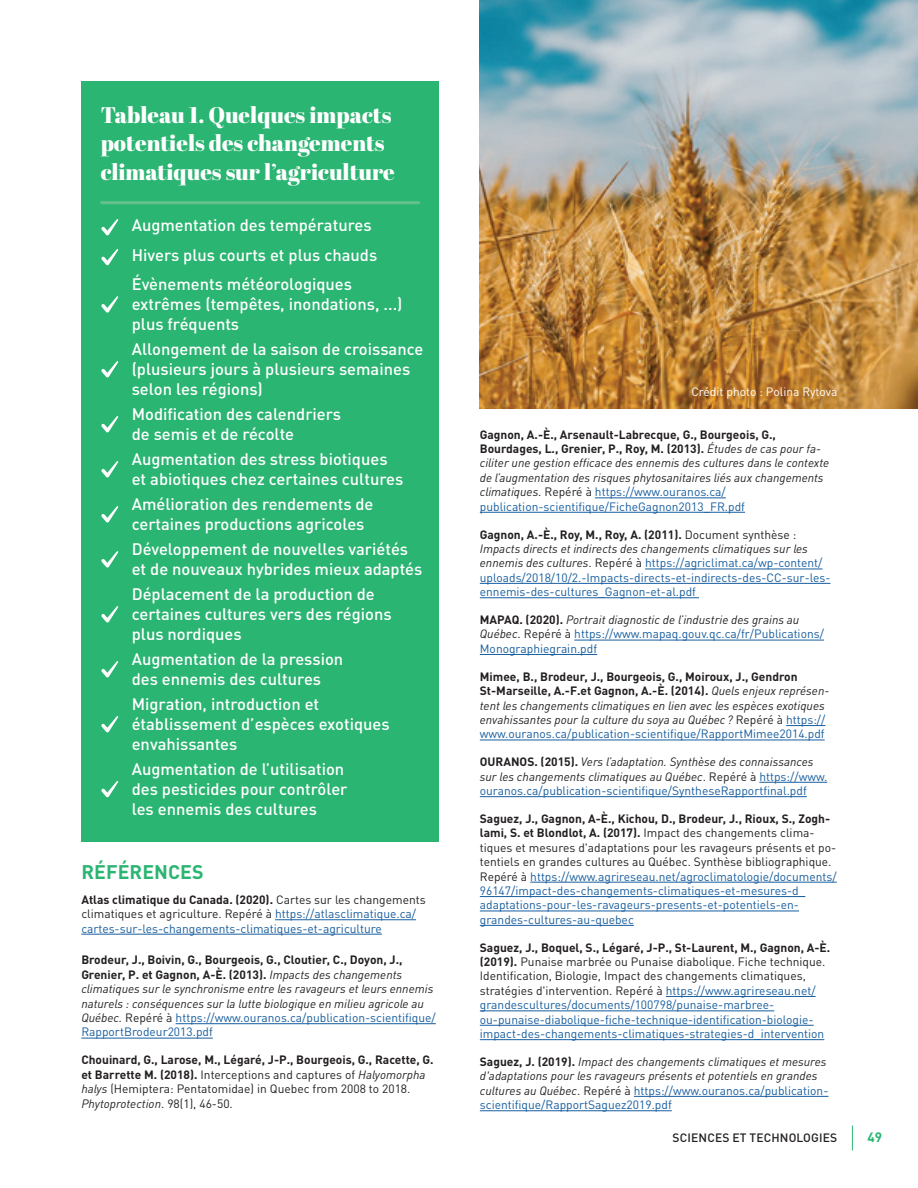
<style>
.page{position:relative;width:918px;height:1188px;background:#fff}
.page>*{position:absolute;margin:0;border:0;box-sizing:border-box;transform-origin:0 0}
.t1{font:22.5px/28.5px "Abril Fatface";color:#fff}
.t2{font:700 19.5px "DIN Pro";letter-spacing:.005em;color:#2bb572}
.t3{font:500 16.5px/19.8px "DIN Pro";color:#fff}
.t4{font:700 13.5px "DIN Pro";color:#2bb572}
.t5{font:12px/14.4px "DIN Pro";color:#175d9e}
.t6{font:italic 12px/14.4px "DIN Pro";color:#231f20}
.t7{font:12px/14.4px "DIN Pro";color:#231f20}
.t8{font:12px "DIN Pro";color:#fff}
.t9{font:500 12px "DIN Pro";letter-spacing:.015em;color:#231f20}
.s1{font-weight:700;color:#231f20}
.s2{color:#231f20}
.s3{font-weight:700;font-style:normal}
.s4{font-style:normal}
.s5{font-style:normal;color:#175d9e}
.s6{font-weight:700}
.s7{font-style:italic}
.s8{font-style:italic;color:#231f20}
</style>
<div class="page">
<hr style="left:275px;top:919px;width:141px;height:1px;background:#175d9e">
<hr style="left:81px;top:934px;width:301px;height:1px;background:#175d9e">
<hr style="left:176px;top:1023px;width:260px;height:1px;background:#175d9e">
<hr style="left:81px;top:1038px;width:132px;height:1px;background:#175d9e">
<hr style="left:595px;top:498px;width:131px;height:1px;background:#175d9e">
<hr style="left:480px;top:512px;width:265px;height:1px;background:#175d9e">
<hr style="left:645px;top:569px;width:178px;height:1px;background:#175d9e">
<hr style="left:480px;top:583px;width:350px;height:1px;background:#175d9e">
<hr style="left:480px;top:597px;width:219px;height:1px;background:#175d9e">
<hr style="left:574px;top:640px;width:250px;height:1px;background:#175d9e">
<hr style="left:480px;top:654px;width:117px;height:1px;background:#175d9e">
<hr style="left:786px;top:725px;width:39px;height:1px;background:#175d9e">
<hr style="left:480px;top:740px;width:345px;height:1px;background:#175d9e">
<hr style="left:759px;top:782px;width:68px;height:1px;background:#175d9e">
<hr style="left:480px;top:796px;width:327px;height:1px;background:#175d9e">
<hr style="left:530px;top:882px;width:307px;height:1px;background:#175d9e">
<hr style="left:480px;top:896px;width:325px;height:1px;background:#175d9e">
<hr style="left:480px;top:911px;width:319px;height:1px;background:#175d9e">
<hr style="left:480px;top:925px;width:154px;height:1px;background:#175d9e">
<hr style="left:666px;top:996px;width:150px;height:1px;background:#175d9e">
<hr style="left:480px;top:1011px;width:294px;height:1px;background:#175d9e">
<hr style="left:480px;top:1025px;width:334px;height:1px;background:#175d9e">
<hr style="left:480px;top:1039px;width:344px;height:1px;background:#175d9e">
<hr style="left:634px;top:1096px;width:194px;height:1px;background:#175d9e">
<hr style="left:480px;top:1110px;width:192px;height:1px;background:#175d9e">
<div style="left:81px;top:81px;width:357px;height:760px;background:#2bb572"></div>
<svg style="left:101px;top:219px;width:17px;height:17px"></svg>
<svg style="left:101px;top:249px;width:17px;height:17px"></svg>
<svg style="left:101px;top:296px;width:17px;height:17px"></svg>
<svg style="left:101px;top:361px;width:17px;height:17px"></svg>
<svg style="left:101px;top:416px;width:17px;height:17px"></svg>
<svg style="left:101px;top:461px;width:17px;height:17px"></svg>
<svg style="left:101px;top:506px;width:17px;height:17px"></svg>
<svg style="left:101px;top:551px;width:17px;height:17px"></svg>
<svg style="left:101px;top:606px;width:17px;height:17px"></svg>
<svg style="left:101px;top:661px;width:17px;height:17px"></svg>
<svg style="left:101px;top:716px;width:17px;height:17px"></svg>
<svg style="left:101px;top:781px;width:17px;height:17px"></svg>
<hr style="left:100px;top:201px;width:320px;height:3px;background:#65c18b">
<img style="left:480px;top:0;width:438px;height:409px">
<svg style="left:852px;top:1126px;width:1px;height:24px"></svg>
<h1 class="t1" style="left:101px;top:100px;width:295px">Tableau 1. Quelques impacts potentiels des changements climatiques sur l’agriculture</h1>
<h3 class="t3" style="left:132px;top:208px;width:247px;line-height:29.8px">Augmentation des températures<br>Hivers plus courts et plus chauds<br>Évènements météorologiques</h3>
<h3 class="t3" style="left:132px;top:293px;width:272px">extrêmes (tempêtes, inondations, ...) plus fréquents</h3>
<h3 class="t3" style="left:132px;top:338px;width:293px">Allongement de la saison de croissance (plusieurs jours à plusieurs semaines selon les régions)</h3>
<h3 class="t3" style="left:132px;top:403px;width:211px">Modification des calendriers de semis et de récolte</h3>
<h3 class="t3" style="left:132px;top:448px;width:273px">Augmentation des stress biotiques et abiotiques chez certaines cultures</h3>
<h3 class="t3" style="left:132px;top:493px;width:243px">Amélioration des rendements de certaines productions agricoles</h3>
<h3 class="t3" style="left:132px;top:538px;width:292px">Développement de nouvelles variétés et de nouveaux hybrides mieux adaptés</h3>
<h3 class="t3" style="left:132px;top:583px;width:261px">Déplacement de la production de certaines cultures vers des régions plus nordiques</h3>
<h3 class="t3" style="left:132px;top:648px;width:213px">Augmentation de la pression des ennemis des cultures</h3>
<h3 class="t3" style="left:132px;top:693px;width:259px">Migration, introduction et établissement d’espèces exotiques envahissantes</h3>
<h3 class="t3" style="left:132px;top:757px;width:217px">Augmentation de l’utilisation des pesticides pour contrôler les ennemis des cultures</h3>
<h2 class="t2" style="left:81px;top:858px;width:124px">RÉFÉRENCES</h2>
<p class="t5" style="left:81px;top:892px;width:346px"><span class="s1">Atlas climatique du Canada. (2020).</span> <span class="s2">Cartes sur les changements climatiques et agriculture. Repéré à</span> https://atlasclimatique.ca/ cartes-sur-les-changements-climatiques-et-agriculture</p>
<p class="t6" style="left:81px;top:952px;width:356px"><span class="s3">Brodeur, J., Boivin, G., Bourgeois, G., Cloutier, C., Doyon, J., Grenier, P. et Gagnon, A-È. (2013).</span> Impacts des changements climatiques sur le synchronisme entre les ravageurs et leurs ennemis naturels : conséquences sur la lutte biologique en milieu agricole au Québec. <span class="s4">Repéré à</span> <span class="s5">https://www.ouranos.ca/publication-scientifique/ RapportBrodeur2013.pdf</span></p>
<p class="t7" style="left:81px;top:1052px;width:354px"><span class="s6">Chouinard, G., Larose, M., Légaré, J-P., Bourgeois, G., Racette, G. et Barrette M. (2018).</span> Interceptions and captures of <span class="s7">Halyomorpha halys</span> (Hemiptera: Pentatomidae) in Quebec from 2008 to 2018.<br><span class="s7">Phytoprotection</span>. 98(1), 46-50.</p>
<p class="t8" style="left:691px;top:384px;width:147px">Crédit photo : Polina Rytova</p>
<p class="t6" style="left:480px;top:426px;width:351px"><span class="s3">Gagnon, A.-È., Arsenault-Labrecque, G., Bourgeois, G., Bourdages, L., Grenier, P., Roy, M. (2013).</span> Études de cas pour fa&shy;ciliter une gestion efficace des ennemis des cultures dans le contexte de l’augmentation des risques phytosanitaires liés aux changements climatiques<span class="s4">. Repéré à</span> <span class="s5">https://www.ouranos.ca/ publication-scientifique/FicheGagnon2013_FR.pdf</span></p>
<p class="t5" style="left:480px;top:527px;width:352px"><span class="s1">Gagnon, A.-È., Roy, M., Roy, A. (2011).</span> <span class="s2">Document synthèse :<br></span><span class="s8">Impacts directs et indirects des changements climatiques sur les ennemis des cultures</span><span class="s2">. Repéré à</span> https://agriclimat.ca/wp-content/ uploads/2018/10/2.-Impacts-directs-et-indirects-des-CC-sur-les&shy;ennemis-des-cultures_Gagnon-et-al.pdf</p>
<p class="t5" style="left:480px;top:612px;width:346px"><span class="s1">MAPAQ. (2020).</span> <span class="s8">Portrait diagnostic de l’industrie des grains au<br>Québec</span><span class="s2">. Repéré à</span> https://www.mapaq.gouv.qc.ca/fr/Publications/<br>Monographiegrain.pdf</p>
<p class="t6" style="left:480px;top:668px;width:351px"><span class="s3">Mimee, B., Brodeur, J., Bourgeois, G., Moiroux, J., Gendron St-Marseille, A.-F.et Gagnon, A.-È. (2014).</span> Quels enjeux représen&shy;tent les changements climatiques en lien avec les espèces exotiques envahissantes pour la culture du soya au Québec ? <span class="s4">Repéré à</span> <span class="s5">https:// www.ouranos.ca/publication-scientifique/RapportMimee2014.pdf</span></p>
<p class="t6" style="left:480px;top:754px;width:349px"><span class="s3">OURANOS. (2015).</span> Vers l’adaptation. Synthèse des connaissances sur les changements climatiques au Québec<span class="s4">. Repéré à</span> <span class="s5">https://www. ouranos.ca/publication-scientifique/SyntheseRapportfinal.pdf</span></p>
<p class="t5" style="left:480px;top:811px;width:358px"><span class="s1">Saguez, J., Gagnon, A-È., Kichou, D., Brodeur, J., Rioux, S., Zogh&shy;lami, S. et Blondlot, A. (2017).</span> <span class="s2">Impact des changements clima&shy;tiques et mesures d'adaptations pour les ravageurs présents et po&shy;tentiels en grandes cultures au Québec. Synthèse bibliographique.<br>Repéré à</span> https://www.agrireseau.net/agroclimatologie/documents/ 96147/impact-des-changements-climatiques-et-mesures-d_ adaptations-pour-les-ravageurs-presents-et-potentiels-en&shy;grandes-cultures-au-quebec</p>
<p class="t5" style="left:480px;top:940px;width:352px"><span class="s1">Saguez, J., Boquel, S., Légaré, J-P., St-Laurent, M., Gagnon, A-È. (2019).</span> <span class="s2">Punaise marbrée ou Punaise diabolique. Fiche technique.<br>Identification, Biologie, Impact des changements climatiques, stratégies d'intervention. Repéré à</span> https://www.agrireseau.net/ grandescultures/documents/100798/punaise-marbree&shy;ou-punaise-diabolique-fiche-technique-identification-biologie&shy;impact-des-changements-climatiques-strategies-d_intervention</p>
<p class="t6" style="left:480px;top:1053px;width:350px"><span class="s3">Saguez, J. (2019).</span> Impact des changements climatiques et mesures d'adaptations pour les ravageurs présents et potentiels en grandes cultures au Québec<span class="s4">. Repéré à</span> <span class="s5">https://www.ouranos.ca/publication&shy;scientifique/RapportSaguez2019.pdf</span></p>
<p class="t9" style="left:673px;top:1128px;width:166px">SCIENCES ET TECHNOLOGIES</p>
<p class="t4" style="left:867px;top:1128px;width:16px">49</p>
</div>
